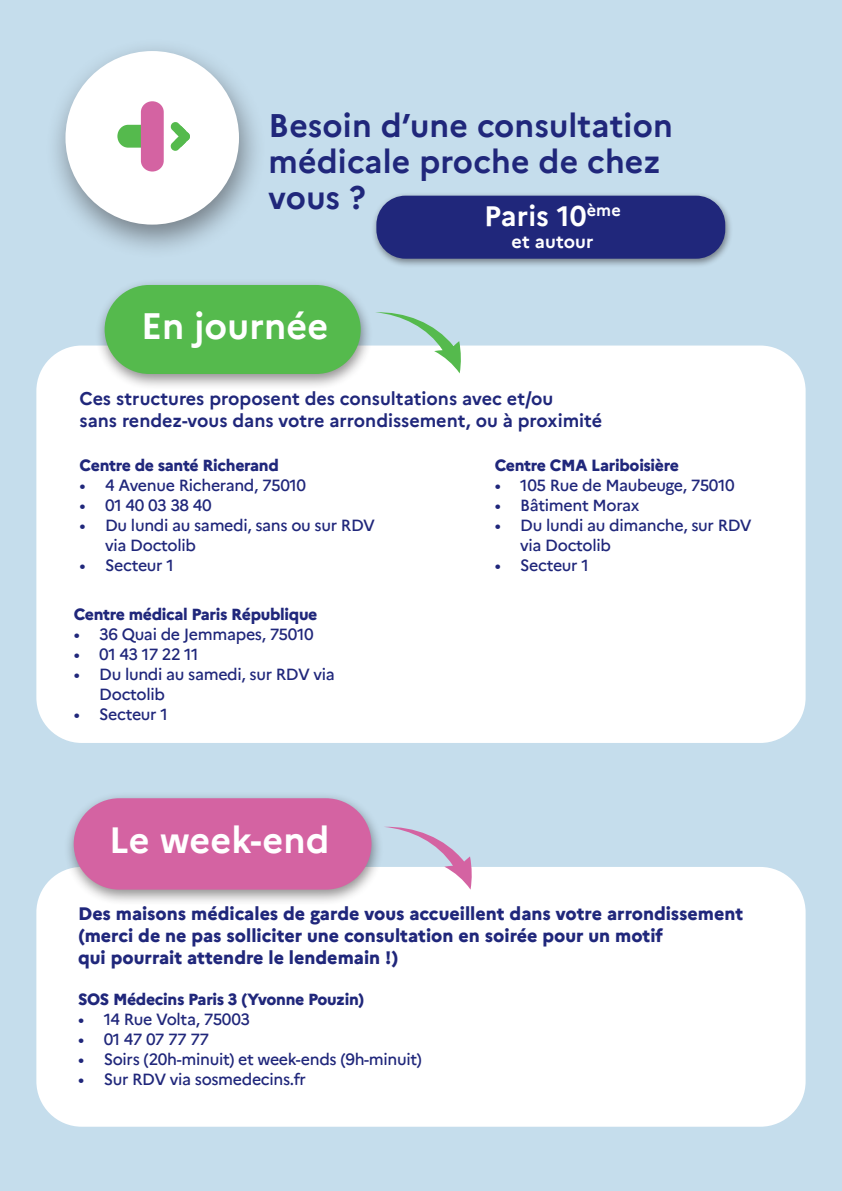
<style>
.page{position:relative;width:842px;height:1191px;background:#c5ddec}
.page>*{position:absolute;margin:0;border:0;box-sizing:border-box;transform-origin:0 0}
.t1{font:700 36px "Marianne";letter-spacing:.005em;color:#fff}
.t2{font:700 32px/36px "Marianne";letter-spacing:.005em;color:#20277b}
.t3{font:700 28px "Marianne";letter-spacing:.005em;color:#fff}
.t4{font:800 18px/22px "Marianne";color:#20277b}
.t5{font:700 18px/22px "Marianne";color:#20277b}
.t6{font:700 18px "Marianne";letter-spacing:.005em;color:#fff}
.t7{font:500 16px/20px "Marianne";letter-spacing:-.02em;color:#20277b}
.t8{font:800 16px "Marianne";letter-spacing:-.02em;color:#20277b}
</style>
<div class="page">
<div style="left:36px;top:867px;width:770px;height:259px;background:#fff;border-radius:45px"></div>
<div style="left:36px;top:345px;width:770px;height:398px;background:#fff;border-radius:45px"></div>
<div style="left:95px;top:278px;width:278px;height:113px;background:#231f20;opacity:.5"></div>
<div style="left:105px;top:285px;width:256px;height:89px;background:#55ba4d;border-radius:44px"></div>
<div style="left:64px;top:791px;width:320px;height:115px;background:#231f20;opacity:.5"></div>
<div style="left:74px;top:798px;width:297px;height:91px;background:#d463a2;border-radius:46px"></div>
<svg style="left:384px;top:826px;width:88px;height:63px"></svg>
<svg style="left:375px;top:312px;width:86px;height:61px"></svg>
<div style="left:44px;top:37px;width:223px;height:223px;background:#231f20;opacity:.5"></div>
<div style="left:65px;top:51px;width:174px;height:174px;background:#fff;border-radius:50%"></div>
<div style="left:117px;top:125px;width:45px;height:23px;background:#55ba4d;border-radius:11px"></div>
<svg style="left:141px;top:101px;width:23px;height:70px;background:#d76ea8"></svg>
<svg style="left:170px;top:122px;width:20px;height:29px"></svg>
<div style="left:371px;top:192px;width:362px;height:76px;background:#231f20;opacity:.5"></div>
<div style="left:376px;top:196px;width:349px;height:63px;background:#20277b;border-radius:29px"></div>
<p class="t2" style="left:269px;top:105px;width:406px">Besoin d’une consultation médicale proche de chez vous ?</p>
<p class="t3" style="left:484px;top:194px;width:138px">Paris 10<sup>ème</sup></p>
<p class="t6" style="left:512px;top:227px;width:83px">et autour</p>
<p class="t1" style="left:141px;top:298px;width:189px">En journée</p>
<p class="t5" style="left:80px;top:386px;width:524px">Ces structures proposent des consultations avec et/ou<br>sans rendez-vous dans votre arrondissement, ou à proximité</p>
<p class="t8" style="left:80px;top:453px;width:201px">Centre de santé Richerand</p>
<p class="t7" style="left:80px;top:474px;width:228px">• 4 Avenue Richerand, 75010</p>
<p class="t7" style="left:80px;top:494px;width:134px">• 01 40 03 38 40</p>
<p class="t7" style="left:105px;top:514px;width:271px;text-indent:-26px">• Du lundi au samedi, sans ou sur RDV via Doctolib</p>
<p class="t7" style="left:80px;top:554px;width:96px">• Secteur 1</p>
<p class="t8" style="left:495px;top:453px;width:186px">Centre CMA Lariboisière</p>
<p class="t7" style="left:495px;top:474px;width:242px">• 105 Rue de Maubeuge, 75010</p>
<p class="t7" style="left:495px;top:494px;width:146px">• Bâtiment Morax</p>
<p class="t7" style="left:520px;top:514px;width:233px;text-indent:-26px">• Du lundi au dimanche, sur RDV via Doctolib</p>
<p class="t7" style="left:495px;top:554px;width:96px">• Secteur 1</p>
<p class="t8" style="left:74px;top:601px;width:245px">Centre médical Paris République</p>
<p class="t7" style="left:74px;top:622px;width:241px">• 36 Quai de Jemmapes, 75010</p>
<p class="t7" style="left:74px;top:642px;width:126px">• 01 43 17 22 11</p>
<p class="t7" style="left:99px;top:662px;width:237px;text-indent:-26px">• Du lundi au samedi, sur RDV via<br>Doctolib</p>
<p class="t7" style="left:74px;top:702px;width:96px">• Secteur 1</p>
<p class="t1" style="left:109px;top:812px;width:222px">Le week-end</p>
<p class="t4" style="left:78px;top:900px;width:667px">Des maisons médicales de garde vous accueillent dans votre arrondissement (merci de ne pas solliciter une consultation en soirée pour un motif<br>qui pourrait attendre le lendemain !)</p>
<p class="t8" style="left:78px;top:987px;width:288px">SOS Médecins Paris 3 (Yvonne Pouzin)</p>
<p class="t7" style="left:78px;top:1008px;width:173px">• 14 Rue Volta, 75003</p>
<p class="t7" style="left:78px;top:1028px;width:132px">• 01 47 07 77 77</p>
<p class="t7" style="left:78px;top:1048px;width:345px">• Soirs (20h-minuit) et week-ends (9h-minuit)</p>
<p class="t7" style="left:78px;top:1068px;width:229px">• Sur RDV via sosmedecins.fr</p>
</div>
